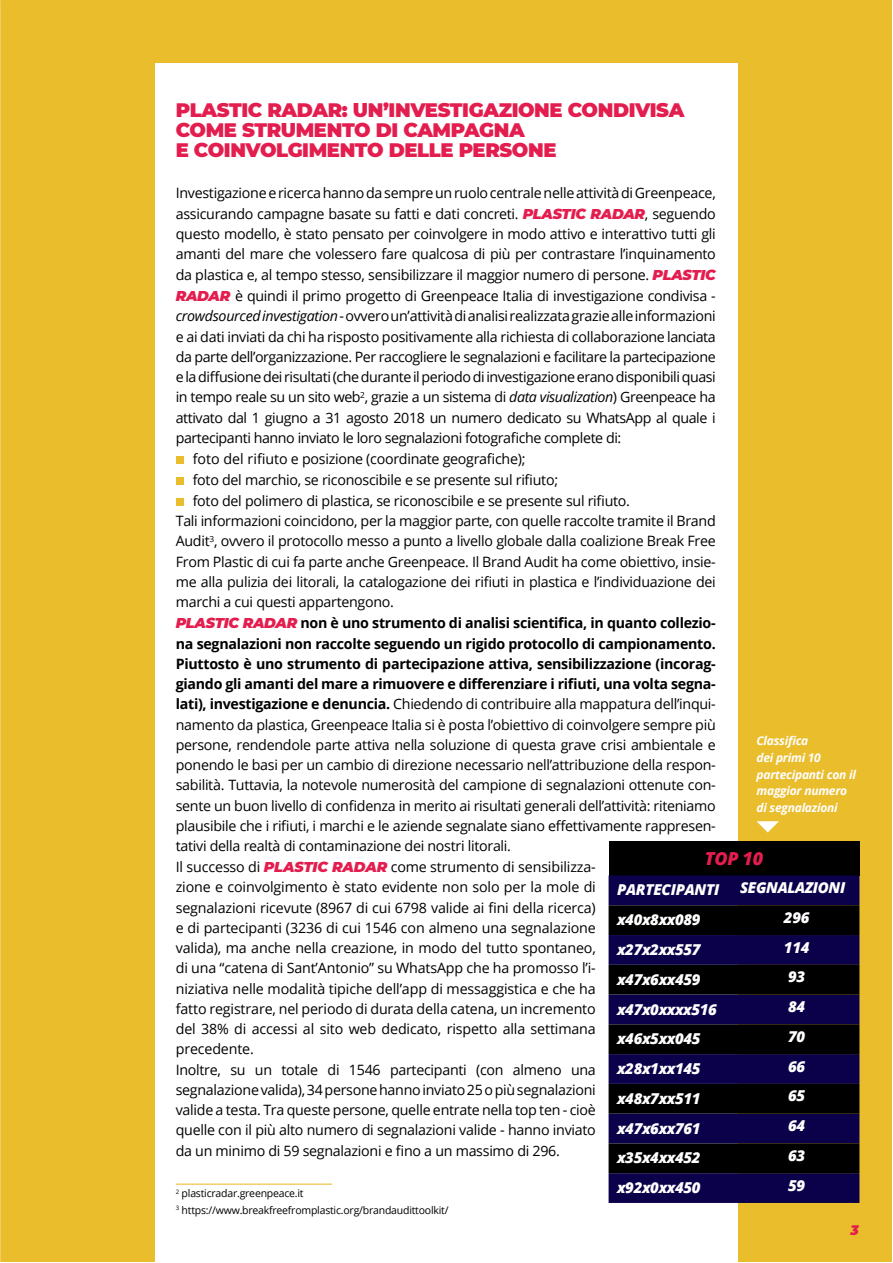
<style>
.page{position:relative;width:893px;height:1263px;background:#fff}
.page>*{position:absolute;margin:0;border:0;box-sizing:border-box;transform-origin:0 0}
.t1{font:900 19.5px/20.2px "Montserrat";letter-spacing:-.02em;color:#e31d4e}
.t2{font:italic 800 18px "Open Sans";color:#e31d4e}
.t3{font:italic 800 15px "Open Sans";letter-spacing:-.02em;color:#fff}
.t4{font:14.25px "Open Sans";letter-spacing:-.02em;color:#000}
.t5{font:700 14.25px "Open Sans";letter-spacing:-.02em;color:#000}
.t6{font:italic 900 13.5px "Montserrat";color:#e31d4e}
.t7{font:italic 700 12px/16.5px "Open Sans";letter-spacing:-.02em;color:#fff}
.t8{font:10.5px/16.5px "Open Sans";letter-spacing:-.02em;color:#000}
.s1{font-family:"Montserrat";font-weight:900;font-style:italic;color:#e31d4e}
.s2{font-style:italic}
.s3{font-weight:700}
</style>
<div class="page">
<div style="left:1px;top:1px;width:891px;height:1261px;background:#eabd2d"></div>
<img style="left:0;top:0;width:1px;height:1263px">
<div style="left:155px;top:64px;width:583px;height:1199px;background:#fff"></div>
<hr style="left:176px;top:1183px;width:156px;height:2px;background:#eabd2d">
<div style="left:176px;top:456px;width:8px;height:8px;background:#eabd2d"></div>
<div style="left:176px;top:477px;width:8px;height:8px;background:#eabd2d"></div>
<div style="left:176px;top:498px;width:8px;height:8px;background:#eabd2d"></div>
<div style="left:609px;top:841px;width:250px;height:34px;background:#000"></div>
<div style="left:609px;top:875px;width:250px;height:328px;background:#0b004a"></div>
<svg style="left:609px;top:905px;width:250px;height:268px;fill:#000"></svg>
<svg style="left:756px;top:821px;width:23px;height:11px"></svg>
<h1 class="t1" style="left:176px;top:98px;width:510px">PLASTIC RADAR: UN’INVESTIGAZIONE CONDIVISA<br>COME STRUMENTO DI CAMPAGNA<br>E COINVOLGIMENTO DELLE PERSONE</h1>
<p class="t4" style="left:176px;top:183px;width:542px">Investigazione e ricerca hanno da sempre un ruolo centrale nelle attività di Greenpeace,</p>
<p class="t4" style="left:176px;top:204px;width:542px">assicurando campagne basate su fatti e dati concreti. <span class="s1">PLASTIC RADAR</span>, seguendo</p>
<p class="t4" style="left:176px;top:224px;width:542px">questo modello, è stato pensato per coinvolgere in modo attivo e interattivo tutti gli</p>
<p class="t4" style="left:176px;top:244px;width:542px">amanti del mare che volessero fare qualcosa di più per contrastare l’inquinamento</p>
<p class="t4" style="left:176px;top:265px;width:542px">da plastica e, al tempo stesso, sensibilizzare il maggior numero di persone. <span class="s1">PLASTIC</span></p>
<p class="t4" style="left:176px;top:286px;width:542px"><span class="s1">RADAR</span> è quindi il primo progetto di Greenpeace Italia di investigazione condivisa -</p>
<p class="t4" style="left:176px;top:306px;width:541px"><span class="s2">crowdsourced investigation</span> - ovvero un’attività di analisi realizzata grazie alle informazioni</p>
<p class="t4" style="left:176px;top:327px;width:542px">e ai dati inviati da chi ha risposto positivamente alla richiesta di collaborazione lanciata</p>
<p class="t4" style="left:176px;top:347px;width:542px">da parte dell’organizzazione. Per raccogliere le segnalazioni e facilitare la partecipazione</p>
<p class="t4" style="left:176px;top:367px;width:542px">e la diffusione dei risultati (che durante il periodo di investigazione erano disponibili quasi</p>
<p class="t4" style="left:176px;top:387px;width:542px">in tempo reale su un sito web<sup>2</sup>, grazie a un sistema di <span class="s2">data visualization</span>) Greenpeace ha</p>
<p class="t4" style="left:176px;top:408px;width:542px">attivato dal 1 giugno a 31 agosto 2018 un numero dedicato su WhatsApp al quale i</p>
<p class="t4" style="left:176px;top:428px;width:447px">partecipanti hanno inviato le loro segnalazioni fotografiche complete di:</p>
<p class="t4" style="left:193px;top:449px;width:334px">foto del rifiuto e posizione (coordinate geografiche);</p>
<p class="t4" style="left:193px;top:470px;width:367px">foto del marchio, se riconoscibile e se presente sul rifiuto;</p>
<p class="t4" style="left:193px;top:491px;width:439px">foto del polimero di plastica, se riconoscibile e se presente sul rifiuto.</p>
<p class="t4" style="left:176px;top:511px;width:542px">Tali informazioni coincidono, per la maggior parte, con quelle raccolte tramite il Brand</p>
<p class="t4" style="left:176px;top:531px;width:542px">Audit<sup>3</sup>, ovvero il protocollo messo a punto a livello globale dalla coalizione Break Free</p>
<p class="t4" style="left:176px;top:552px;width:542px">From Plastic di cui fa parte anche Greenpeace. Il Brand Audit ha come obiettivo, insie-</p>
<p class="t4" style="left:176px;top:572px;width:542px">me alla pulizia dei litorali, la catalogazione dei rifiuti in plastica e l’individuazione dei</p>
<p class="t4" style="left:176px;top:592px;width:220px">marchi a cui questi appartengono.</p>
<p class="t5" style="left:176px;top:613px;width:541px"><span class="s1">PLASTIC RADAR</span> non è uno strumento di analisi scientifica, in quanto collezio-</p>
<p class="t5" style="left:176px;top:633px;width:541px">na segnalazioni non raccolte seguendo un rigido protocollo di campionamento.</p>
<p class="t5" style="left:176px;top:653px;width:541px">Piuttosto è uno strumento di partecipazione attiva, sensibilizzazione (incorag-</p>
<p class="t5" style="left:176px;top:674px;width:541px">giando gli amanti del mare a rimuovere e differenziare i rifiuti, una volta segna-</p>
<p class="t4" style="left:176px;top:694px;width:542px"><span class="s3">lati), investigazione e denuncia.</span> Chiedendo di contribuire alla mappatura dell’inqui-</p>
<p class="t4" style="left:176px;top:714px;width:542px">namento da plastica, Greenpeace Italia si è posta l’obiettivo di coinvolgere sempre più</p>
<p class="t4" style="left:176px;top:735px;width:542px">persone, rendendole parte attiva nella soluzione di questa grave crisi ambientale e</p>
<p class="t4" style="left:176px;top:755px;width:542px">ponendo le basi per un cambio di direzione necessario nell’attribuzione della respon-</p>
<p class="t4" style="left:176px;top:775px;width:542px">sabilità. Tuttavia, la notevole numerosità del campione di segnalazioni ottenute con-</p>
<p class="t4" style="left:176px;top:795px;width:542px">sente un buon livello di confidenza in merito ai risultati generali dell’attività: riteniamo</p>
<p class="t4" style="left:176px;top:816px;width:542px">plausibile che i rifiuti, i marchi e le aziende segnalate siano effettivamente rappresen-</p>
<p class="t4" style="left:176px;top:836px;width:337px">tativi della realtà di contaminazione dei nostri litorali.</p>
<p class="t4" style="left:176px;top:857px;width:422px">Il successo di <span class="s1">PLASTIC RADAR</span> come strumento di sensibilizza-</p>
<p class="t4" style="left:176px;top:877px;width:422px">zione e coinvolgimento è stato evidente non solo per la mole di</p>
<p class="t4" style="left:176px;top:897px;width:422px">segnalazioni ricevute (8967 di cui 6798 valide ai fini della ricerca)</p>
<p class="t4" style="left:176px;top:918px;width:422px">e di partecipanti (3236 di cui 1546 con almeno una segnalazione</p>
<p class="t4" style="left:176px;top:938px;width:422px">valida), ma anche nella creazione, in modo del tutto spontaneo,</p>
<p class="t4" style="left:176px;top:958px;width:422px">di una “catena di Sant’Antonio” su WhatsApp che ha promosso l’i-</p>
<p class="t4" style="left:176px;top:978px;width:422px">niziativa nelle modalità tipiche dell’app di messaggistica e che ha</p>
<p class="t4" style="left:176px;top:999px;width:422px">fatto registrare, nel periodo di durata della catena, un incremento</p>
<p class="t4" style="left:176px;top:1019px;width:422px">del 38% di accessi al sito web dedicato, rispetto alla settimana</p>
<p class="t4" style="left:176px;top:1039px;width:80px">precedente.</p>
<p class="t4" style="left:176px;top:1059px;width:422px">Inoltre, su un totale di 1546 partecipanti (con almeno una</p>
<p class="t4" style="left:176px;top:1080px;width:422px">segnalazione valida), 34 persone hanno inviato 25 o più segnalazioni</p>
<p class="t4" style="left:176px;top:1100px;width:422px">valide a testa. Tra queste persone, quelle entrate nella top ten - cioè</p>
<p class="t4" style="left:176px;top:1120px;width:422px">quelle con il più alto numero di segnalazioni valide - hanno inviato</p>
<p class="t4" style="left:176px;top:1140px;width:386px">da un minimo di 59 segnalazioni e fino a un massimo di 296.</p>
<p class="t8" style="left:176px;top:1185px;width:274px"><sup>2</sup> plasticradar.greenpeace.it<br><sup>3</sup> https://www.breakfreefromplastic.org/brandaudittoolkit/</p>
<p class="t7" style="left:756px;top:732px;width:101px">Classifica<br>dei primi 10 partecipanti con il maggior numero di segnalazioni</p>
<p class="t2" style="left:705px;top:845px;width:60px">TOP 10</p>
<p class="t3" style="left:617px;top:879px;width:104px">PARTECIPANTI</p>
<p class="t3" style="left:740px;top:876px;width:107px">SEGNALAZIONI</p>
<p class="t3" style="left:617px;top:908px;width:85px">x40x8xx089</p>
<p class="t3" style="left:784px;top:906px;width:27px">296</p>
<p class="t3" style="left:617px;top:938px;width:85px">x27x2xx557</p>
<p class="t3" style="left:784px;top:936px;width:27px">114</p>
<p class="t3" style="left:617px;top:968px;width:85px">x47x6xx459</p>
<p class="t3" style="left:788px;top:965px;width:19px">93</p>
<p class="t3" style="left:617px;top:998px;width:101px">x47x0xxxx516</p>
<p class="t3" style="left:788px;top:995px;width:19px">84</p>
<p class="t3" style="left:617px;top:1027px;width:85px">x46x5xx045</p>
<p class="t3" style="left:788px;top:1025px;width:19px">70</p>
<p class="t3" style="left:617px;top:1057px;width:85px">x28x1xx145</p>
<p class="t3" style="left:788px;top:1055px;width:19px">66</p>
<p class="t3" style="left:617px;top:1087px;width:85px">x48x7xx511</p>
<p class="t3" style="left:788px;top:1084px;width:19px">65</p>
<p class="t3" style="left:617px;top:1117px;width:85px">x47x6xx761</p>
<p class="t3" style="left:788px;top:1114px;width:19px">64</p>
<p class="t3" style="left:617px;top:1146px;width:85px">x35x4xx452</p>
<p class="t3" style="left:788px;top:1144px;width:19px">63</p>
<p class="t3" style="left:617px;top:1176px;width:85px">x92x0xx450</p>
<p class="t3" style="left:788px;top:1174px;width:19px">59</p>
<p class="t6" style="left:850px;top:1219px;width:10px">3</p>
</div>
